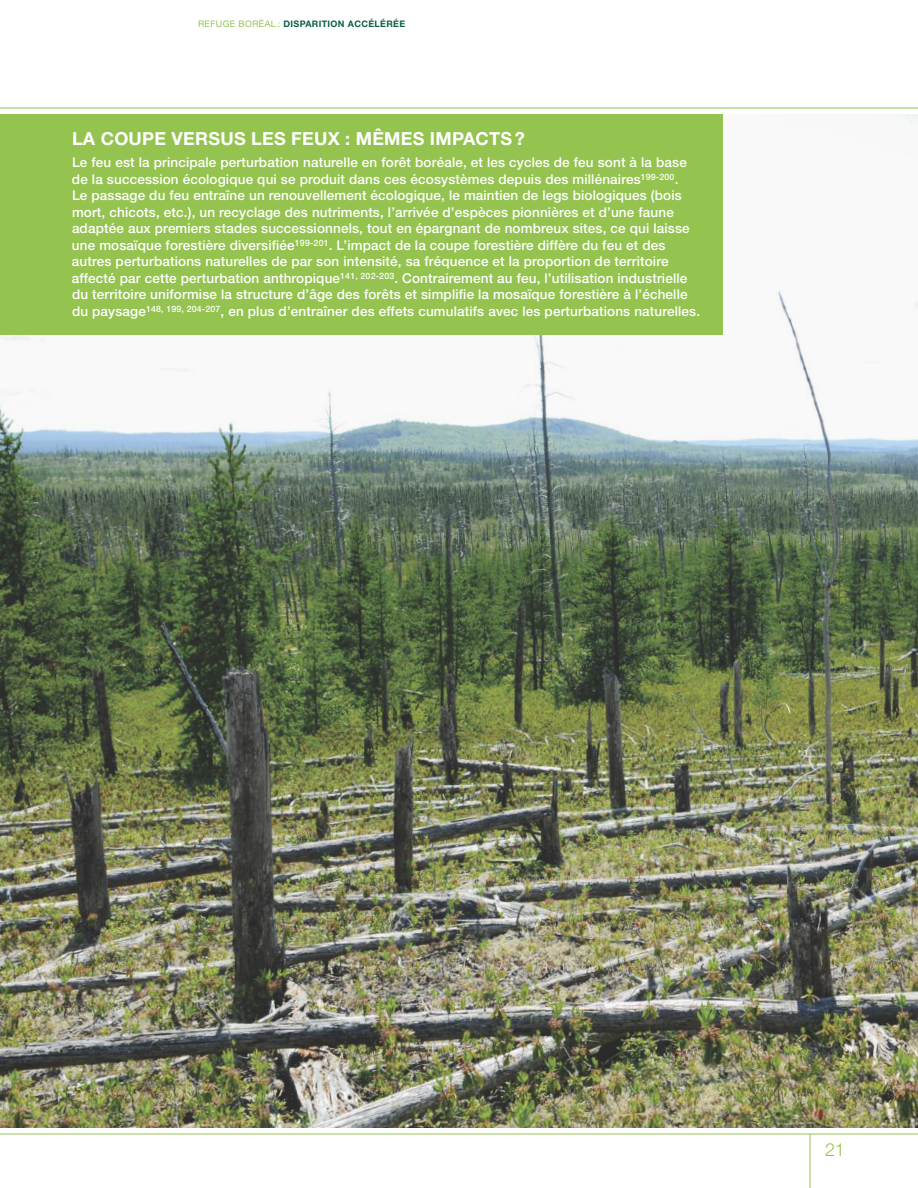
<style>
.page{position:relative;width:918px;height:1188px;background:#fff}
.page>*{position:absolute;margin:0;border:0;box-sizing:border-box;transform-origin:0 0}
.t1{font:700 18px "Helvetica Neue";letter-spacing:.015em;color:#fff}
.t2{font:300 18px "Helvetica Neue";color:#94c34f}
.t3{font:500 13.5px/16.5px "Helvetica Neue";letter-spacing:.01em;color:#fff}
.t4{font:700 9px "Helvetica Neue";letter-spacing:.04em;color:#0b5f46}
.s1{font-weight:400;color:#94c34f}
</style>
<div class="page">
<hr style="left:0;top:1134px;width:918px;height:1px;background:#94c34f">
<hr style="left:810px;top:1134px;width:1px;height:54px;background:#94c34f">
<img style="left:0;top:114px;width:918px;height:1014px">
<div style="left:0;top:114px;width:723px;height:220px;background:#94c34f"></div>
<hr style="left:0;top:108px;width:918px;height:1px;background:#94c34f">
<p class="t4" style="left:198px;top:21px;width:209px"><span class="s1">REFUGE BORÉAL :</span> DISPARITION ACCÉLÉRÉE</p>
<h1 class="t1" style="left:72px;top:132px;width:454px">LA COUPE VERSUS LES FEUX : MÊMES IMPACTS?</h1>
<p class="t3" style="left:72px;top:156px;width:630px">Le feu est la principale perturbation naturelle en forêt boréale, et les cycles de feu sont à la base de la succession écologique qui se produit dans ces écosystèmes depuis des millénaires<sup>199-200</sup>.<br>Le passage du feu entraîne un renouvellement écologique, le maintien de legs biologiques (bois mort, chicots, etc.), un recyclage des nutriments, l’arrivée d’espèces pionnières et d’une faune adaptée aux premiers stades successionnels, tout en épargnant de nombreux sites, ce qui laisse une mosaïque forestière diversifiée<sup>199-201</sup>. L’impact de la coupe forestière diffère du feu et des autres perturbations naturelles de par son intensité, sa fréquence et la proportion de territoire affecté par cette perturbation anthropique<sup>141,</sup> <sup>202-203</sup>. Contrairement au feu, l’utilisation industrielle du territoire uniformise la structure d’âge des forêts et simplifie la mosaïque forestière à l’échelle du paysage<sup>148,</sup> <sup>199,</sup> <sup>204-207</sup>, en plus d’entraîner des effets cumulatifs avec les perturbations naturelles.</p>
<h1 class="t2" style="left:825px;top:1143px;width:21px">21</h1>
</div>
